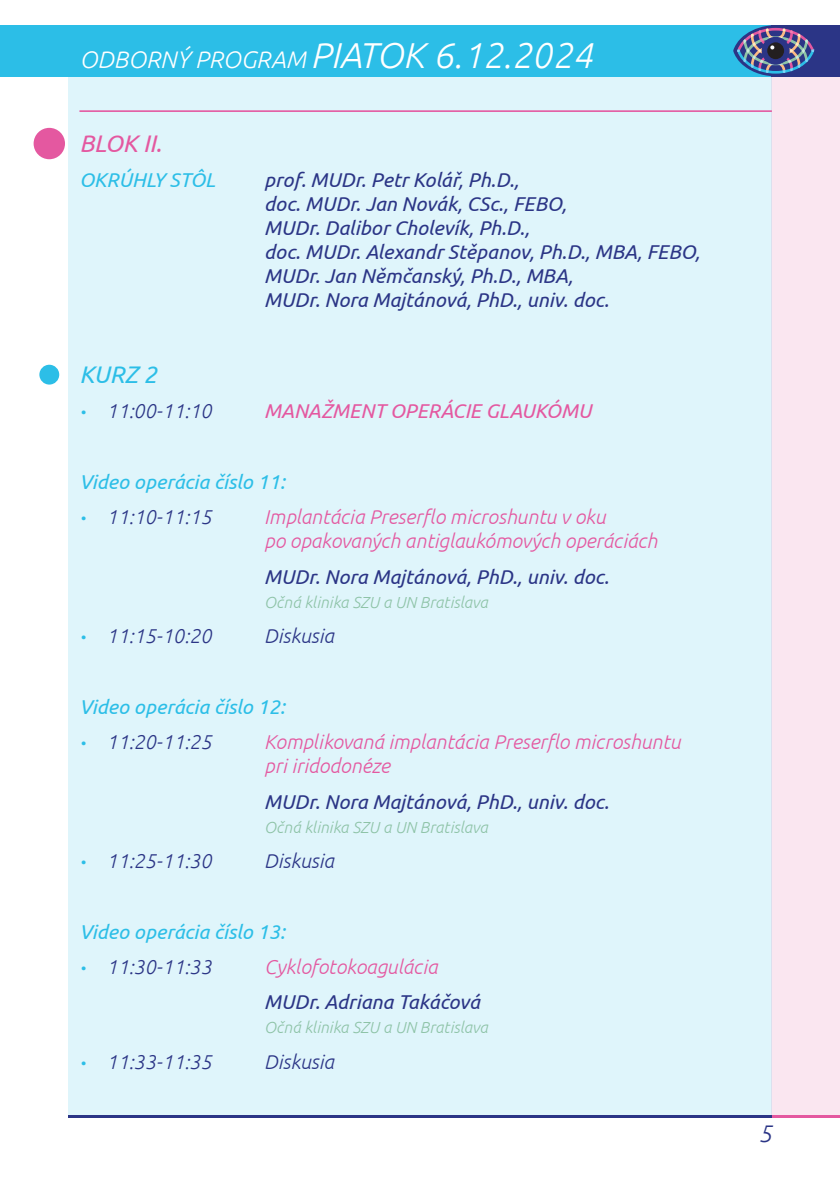
<style>
.page{position:relative;width:840px;height:1191px;background:#fff}
.page>*{position:absolute;margin:0;border:0;box-sizing:border-box;transform-origin:0 0}
.t1{font:italic 300 36px "Ubuntu";color:#fff}
.t2{font:italic 24px "Ubuntu";color:#e458a0}
.t3{font:italic 24px "Ubuntu";color:#2cbee7}
.t4{font:italic 300 24px "Ubuntu";color:#2b3586}
.t5{font:italic 20px/24px "Ubuntu";color:#2b3586}
.t6{font:italic 300 20px/24px "Ubuntu";color:#e458a0}
.t7{font:italic 300 20px "Ubuntu";color:#2b3586}
.t8{font:italic 20px "Ubuntu";color:#2cbee7}
.t9{font:italic 20px "Ubuntu";color:#e458a0}
.t10{font:italic 300 16px "Ubuntu";color:#8ec3a7}
.s1{font-size:24px}
.s2{font-size:16px;color:#2cbee7}
</style>
<div class="page">
<div style="left:771px;top:74px;width:68px;height:1041px;background:#fae6f0"></div>
<div style="left:68px;top:74px;width:703px;height:1041px;background:#dff5fb"></div>
<div style="left:0;top:25px;width:771px;height:51px;background:#2cbee7"></div>
<div style="left:771px;top:25px;width:68px;height:51px;background:#2b3586"></div>
<hr style="left:771px;top:1115px;width:68px;height:3px;background:#e458a0">
<hr style="left:68px;top:1115px;width:703px;height:3px;background:#2b3586">
<svg style="left:733px;top:25px;width:82px;height:51px"></svg>
<hr style="left:79px;top:110px;width:692px;height:2px;background:#e458a0">
<div style="left:34px;top:128px;width:31px;height:31px;background:#e458a0;border-radius:50%"></div>
<div style="left:39px;top:365px;width:20px;height:19px;background:#2cbee7;border-radius:50%"></div>
<p class="t1" style="left:79px;top:34px;width:514px"><span class="s1">ODBORNÝ PROGRAM</span> PIATOK 6.12.2024</p>
<p class="t2" style="left:79px;top:129px;width:84px">BLOK II.</p>
<p class="t8" style="left:79px;top:168px;width:137px">OKRÚHLY STÔL</p>
<p class="t5" style="left:264px;top:168px;width:437px">prof. MUDr. Petr Kolář, Ph.D.,<br>doc. MUDr. Jan Novák, CSc., FEBO,<br>MUDr. Dalibor Cholevík, Ph.D.,<br>doc. MUDr. Alexandr Stěpanov, Ph.D., MBA, FEBO, MUDr. Jan Němčanský, Ph.D., MBA,<br>MUDr. Nora Majtánová, PhD., univ. doc.</p>
<p class="t3" style="left:79px;top:360px;width:79px">KURZ 2</p>
<p class="t7" style="left:79px;top:399px;width:134px"><span class="s2">•</span> 11:00-11:10</p>
<p class="t9" style="left:264px;top:399px;width:328px">MANAŽMENT OPERÁCIE GLAUKÓMU</p>
<p class="t8" style="left:79px;top:470px;width:207px">Video operácia číslo 11:</p>
<p class="t7" style="left:79px;top:505px;width:134px"><span class="s2">•</span> 11:10-11:15</p>
<p class="t6" style="left:264px;top:505px;width:394px">Implantácia Preserflo microshuntu v oku<br>po opakovaných antiglaukómových operáciách</p>
<p class="t5" style="left:264px;top:564px;width:346px">MUDr. Nora Majtánová, PhD., univ. doc.</p>
<p class="t10" style="left:264px;top:592px;width:225px">Očná klinika SZU a UN Bratislava</p>
<p class="t7" style="left:79px;top:624px;width:134px"><span class="s2">•</span> 11:15-10:20</p>
<p class="t7" style="left:264px;top:624px;width:71px">Diskusia</p>
<p class="t8" style="left:79px;top:694px;width:207px">Video operácia číslo 12:</p>
<p class="t7" style="left:79px;top:730px;width:134px"><span class="s2">•</span> 11:20-11:25</p>
<p class="t6" style="left:264px;top:729px;width:417px">Komplikovaná implantácia Preserflo microshuntu pri iridodonéze</p>
<p class="t5" style="left:264px;top:789px;width:346px">MUDr. Nora Majtánová, PhD., univ. doc.</p>
<p class="t10" style="left:264px;top:817px;width:225px">Očná klinika SZU a UN Bratislava</p>
<p class="t7" style="left:79px;top:848px;width:134px"><span class="s2">•</span> 11:25-11:30</p>
<p class="t7" style="left:264px;top:848px;width:71px">Diskusia</p>
<p class="t8" style="left:79px;top:919px;width:207px">Video operácia číslo 13:</p>
<p class="t7" style="left:79px;top:954px;width:134px"><span class="s2">•</span> 11:30-11:33</p>
<p class="t6" style="left:264px;top:954px;width:174px">Cyklofotokoagulácia</p>
<p class="t5" style="left:264px;top:989px;width:217px">MUDr. Adriana Takáčová</p>
<p class="t10" style="left:264px;top:1018px;width:225px">Očná klinika SZU a UN Bratislava</p>
<p class="t7" style="left:79px;top:1049px;width:134px"><span class="s2">•</span> 11:33-11:35</p>
<p class="t7" style="left:264px;top:1049px;width:71px">Diskusia</p>
<p class="t4" style="left:757px;top:1118px;width:15px">5</p>
</div>
